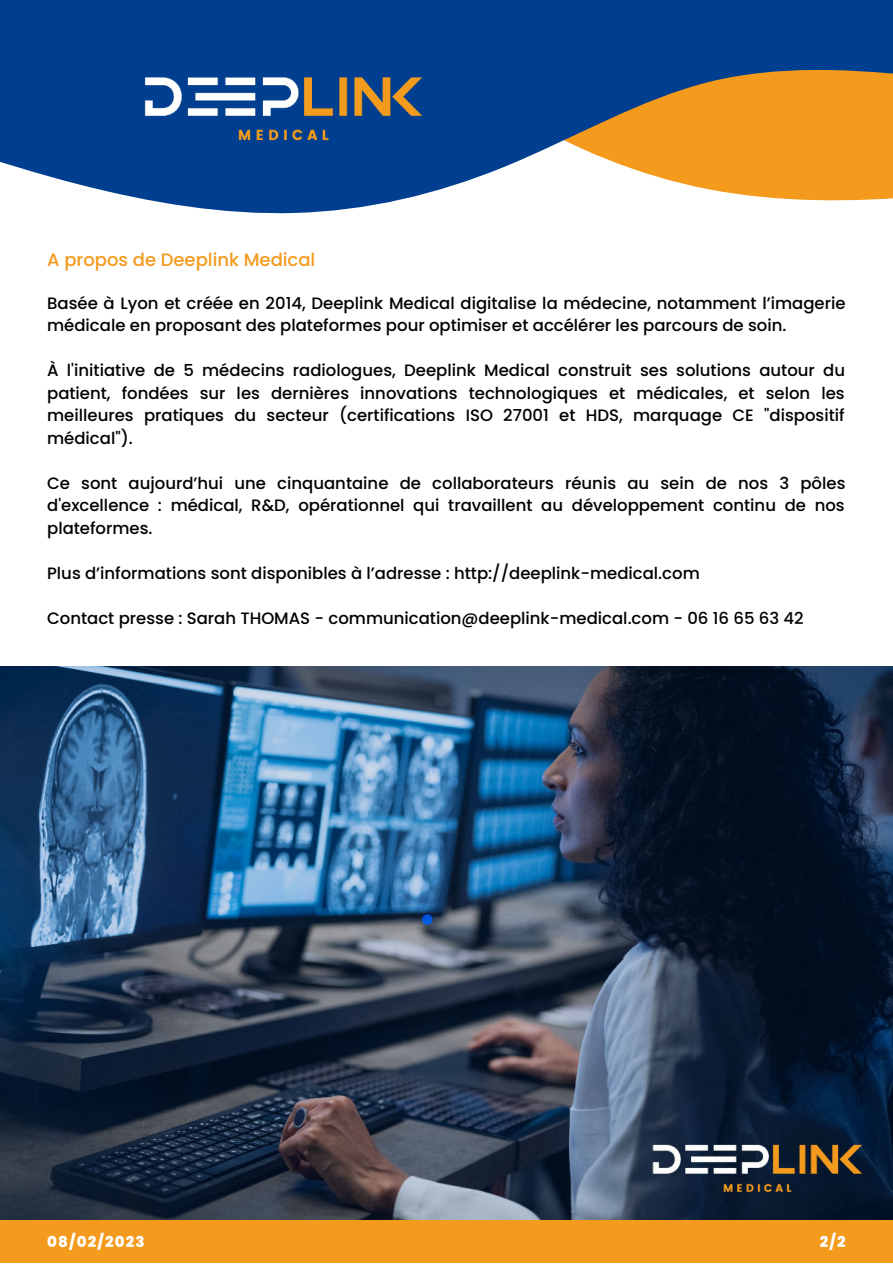
<style>
.page{position:relative;width:893px;height:1264px;background:#fff}
.page>*{position:absolute;margin:0;border:0;box-sizing:border-box;transform-origin:0 0}
.t1{font:500 18px "Poppins";color:#f49b1e}
.t2{font:500 16.5px/22.5px "Poppins";color:#000;text-align:justify}
.t3{font:800 15px "Poppins";letter-spacing:.08em;color:#fff}
</style>
<div class="page">
<img style="left:0;top:666px;width:892px;height:553px">
<div style="left:0;top:1220px;width:892px;height:42px;background:#f49b1e"></div>
<svg style="left:0;top:0;width:892px;height:214px;fill:#003f90"></svg>
<img style="left:115px;top:48px;width:337px;height:121px">
<p class="t1" style="left:47px;top:249px;width:270px">A propos de Deeplink Medical</p>
<p class="t2" style="left:47px;top:292px;width:799px">Basée à Lyon et créée en 2014, Deeplink Medical digitalise la médecine, notamment l’imagerie médicale en proposant des plateformes pour optimiser et accélérer les parcours de soin.</p>
<p class="t2" style="left:47px;top:359px;width:799px">À l'initiative de 5 médecins radiologues, Deeplink Medical construit ses solutions autour du patient, fondées sur les dernières innovations technologiques et médicales, et selon les meilleures pratiques du secteur (certifications ISO 27001 et HDS, marquage CE "dispositif médical").</p>
<p class="t2" style="left:47px;top:472px;width:799px">Ce sont aujourd’hui une cinquantaine de collaborateurs réunis au sein de nos 3 pôles d'excellence : médical, R&amp;D, opérationnel qui travaillent au développement continu de nos plateformes.</p>
<p class="t2" style="left:47px;top:562px;width:654px">Plus d’informations sont disponibles à l’adresse : http://deeplink-medical.com</p>
<p class="t2" style="left:47px;top:606px;width:758px">Contact presse : Sarah THOMAS - communication@deeplink-medical.com - 06 16 65 63 42</p>
<p class="t3" style="left:47px;top:1233px;width:99px">08/02/2023</p>
<p class="t3" style="left:819px;top:1233px;width:27px">2/2</p>
</div>
